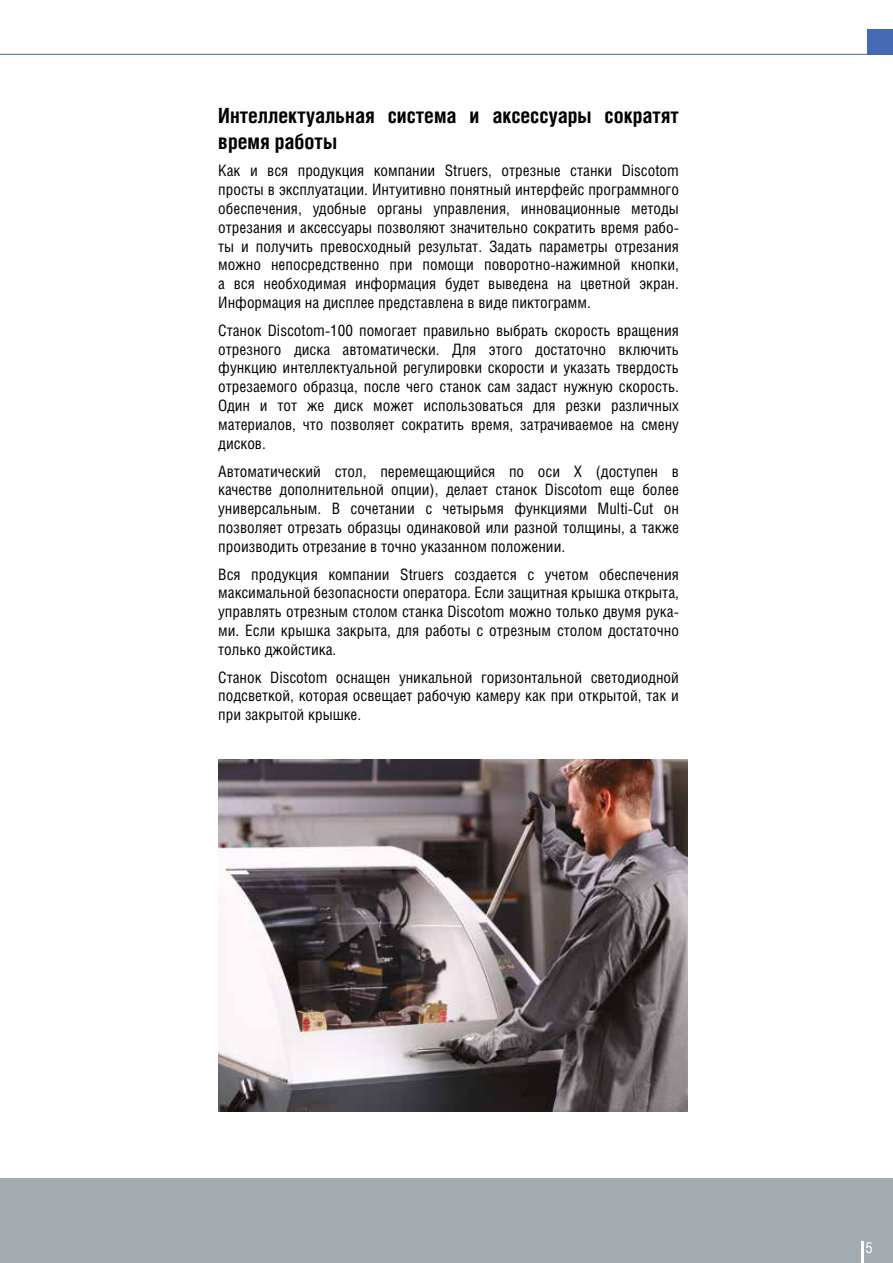
<style>
.page{position:relative;width:893px;height:1263px;background:#fff}
.page>*{position:absolute;margin:0;border:0;box-sizing:border-box;transform-origin:0 0}
.t1{font:700 21px/25.2px "Helios Cond C";color:#000}
.t2{font:15.75px/18.9px "Helios Cond C";color:#000;text-align:justify}
.t3{font:15px "Helios Cond C";color:#fff}
</style>
<div class="page">
<div style="left:0;top:1178px;width:893px;height:85px;background:#a4acb1"></div>
<hr style="left:861px;top:1241px;width:2px;height:22px;background:#fff">
<hr style="left:0;top:54px;width:893px;height:1px;background:#4565ad">
<div style="left:867px;top:29px;width:26px;height:26px;background:#436ab3"></div>
<img style="left:219px;top:759px;width:468px;height:352px">
<h1 class="t1" style="left:218px;top:103px;width:462px">Интеллектуальная система и аксессуары сократят время работы</h1>
<p class="t2" style="left:218px;top:161px;width:462px">Как и вся продукция компании Struers, отрезные станки Discotom просты в эксплуатации. Интуитивно понятный интерфейс программного обеспечения, удобные органы управления, инновационные методы отрезания и аксессуары позволяют значительно сократить время рабо&shy;ты и получить превосходный результат. Задать параметры отрезания можно непосредственно при помощи поворотно-нажимной кнопки, а вся необходимая информация будет выведена на цветной экран.<br>Информация на дисплее представлена в виде пиктограмм.</p>
<p class="t2" style="left:218px;top:320px;width:462px">Станок Discotom-100 помогает правильно выбрать скорость вращения отрезного диска автоматически. Для этого достаточно включить функцию интеллектуальной регулировки скорости и указать твердость отрезаемого образца, после чего станок сам задаст нужную скорость.<br>Один и тот же диск может использоваться для резки различных материалов, что позволяет сократить время, затрачиваемое на смену дисков.</p>
<p class="t2" style="left:218px;top:461px;width:462px">Автоматический стол, перемещающийся по оси Х (доступен в качестве дополнительной опции), делает станок Discotom еще более универсальным. В сочетании с четырьмя функциями Multi-Cut он позволяет отрезать образцы одинаковой или разной толщины, а также производить отрезание в точно указанном положении.</p>
<p class="t2" style="left:218px;top:564px;width:462px">Вся продукция компании Struers создается с учетом обеспечения максимальной безопасности оператора. Если защитная крышка открыта, управлять отрезным столом станка Discotom можно только двумя рука&shy;ми. Если крышка закрыта, для работы с отрезным столом достаточно только джойстика.</p>
<p class="t2" style="left:218px;top:667px;width:462px">Станок Discotom оснащен уникальной горизонтальной светодиодной подсветкой, которая освещает рабочую камеру как при открытой, так и при закрытой крышке.</p>
<p class="t3" style="left:865px;top:1239px;width:9px">5</p>
</div>
